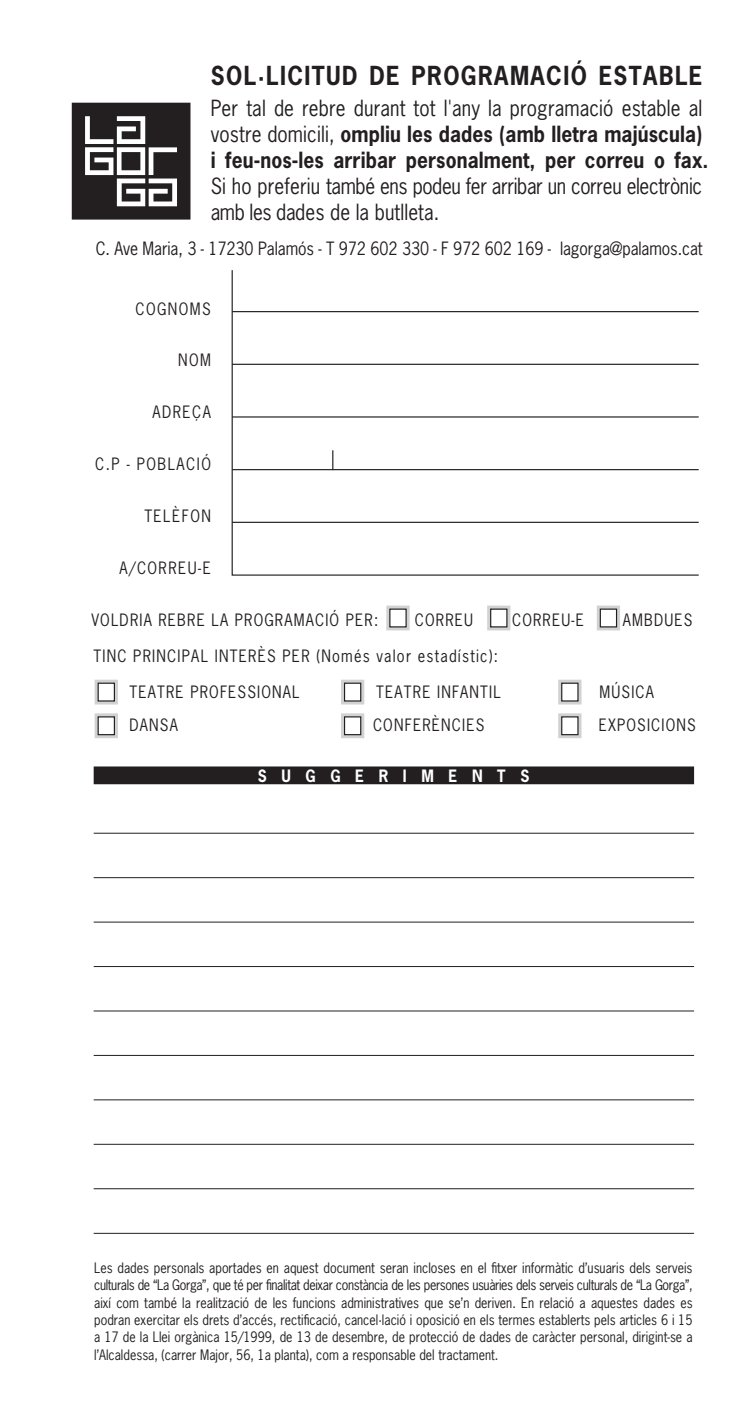
<style>
.page{position:relative;width:745px;height:1418px;background:#fff}
.page>*{position:absolute;margin:0;border:0;box-sizing:border-box;transform-origin:0 0}
.t1{font:700 24.75px "News Gothic";letter-spacing:.065em;color:#231f20;scale:.91 1}
.t2{font:700 21px/26px "News Gothic Std";letter-spacing:.005em;color:#231f20;scale:.91 1}
.t3{font:21px/26px "News Gothic";letter-spacing:-.02em;color:#231f20;scale:.91 1}
.t4{font:21px "News Gothic";letter-spacing:.005em;color:#231f20;scale:.91 1}
.t5{font:17.25px "News Gothic";letter-spacing:-.005em;color:#231f20;scale:.91 1}
.t6{font:16px "News Gothic";letter-spacing:.08em;color:#231f20;scale:.91 1}
.t7{font:16px "News Gothic";letter-spacing:.1em;color:#231f20;scale:.91 1}
.t8{font:700 16px "News Gothic";letter-spacing:1em;color:#fff;scale:.91 1}
.t9{font:13.5px/17.2px "News Gothic";color:#231f20;text-align:justify;scale:.91 1}
.s1{font-family:"News Gothic";font-weight:400}
</style>
<div class="page">
<div style="left:596px;top:605px;width:23px;height:25px;border:7px solid #d1d2d4"></div>
<div style="left:600px;top:609px;width:16px;height:18px;background:#fff"></div>
<div style="left:599px;top:608px;width:17px;height:19px;border:1px solid #231f20"></div>
<div style="left:487px;top:605px;width:23px;height:25px;border:7px solid #d1d2d4"></div>
<div style="left:490px;top:609px;width:16px;height:18px;background:#fff"></div>
<div style="left:490px;top:608px;width:17px;height:19px;border:1px solid #231f20"></div>
<div style="left:95px;top:713px;width:23px;height:25px;border:7px solid #d1d2d4"></div>
<div style="left:98px;top:717px;width:16px;height:17px;background:#fff"></div>
<div style="left:97px;top:716px;width:18px;height:19px;border:1px solid #231f20"></div>
<div style="left:341px;top:713px;width:23px;height:25px;border:7px solid #d1d2d4"></div>
<div style="left:344px;top:717px;width:16px;height:17px;background:#fff"></div>
<div style="left:344px;top:716px;width:17px;height:19px;border:1px solid #231f20"></div>
<div style="left:558px;top:713px;width:23px;height:25px;border:7px solid #d1d2d4"></div>
<div style="left:561px;top:717px;width:16px;height:17px;background:#fff"></div>
<div style="left:560px;top:716px;width:18px;height:19px;border:1px solid #231f20"></div>
<div style="left:558px;top:679px;width:23px;height:25px;border:7px solid #d1d2d4"></div>
<div style="left:561px;top:683px;width:16px;height:18px;background:#fff"></div>
<div style="left:560px;top:682px;width:18px;height:19px;border:1px solid #231f20"></div>
<div style="left:341px;top:679px;width:23px;height:25px;border:7px solid #d1d2d4"></div>
<div style="left:344px;top:683px;width:16px;height:18px;background:#fff"></div>
<div style="left:344px;top:682px;width:17px;height:19px;border:1px solid #231f20"></div>
<div style="left:95px;top:679px;width:23px;height:25px;border:7px solid #d1d2d4"></div>
<div style="left:98px;top:683px;width:16px;height:18px;background:#fff"></div>
<div style="left:97px;top:682px;width:18px;height:19px;border:1px solid #231f20"></div>
<div style="left:386px;top:605px;width:23px;height:25px;border:7px solid #d1d2d4"></div>
<div style="left:389px;top:609px;width:17px;height:18px;background:#fff"></div>
<div style="left:389px;top:608px;width:17px;height:19px;border:1px solid #231f20"></div>
<svg style="left:231px;top:270px;width:468px;height:306px"></svg>
<svg style="left:231px;top:449px;width:468px;height:22px"></svg>
<div style="left:94px;top:766px;width:599px;height:18px;background:#231f20"></div>
<svg style="left:93px;top:832px;width:601px;height:1px"></svg>
<svg style="left:93px;top:877px;width:601px;height:1px"></svg>
<svg style="left:93px;top:921px;width:601px;height:1px"></svg>
<svg style="left:93px;top:966px;width:601px;height:1px"></svg>
<svg style="left:93px;top:1010px;width:601px;height:1px"></svg>
<svg style="left:93px;top:1054px;width:601px;height:2px"></svg>
<svg style="left:93px;top:1099px;width:601px;height:1px"></svg>
<svg style="left:93px;top:1143px;width:601px;height:1px"></svg>
<svg style="left:93px;top:1188px;width:601px;height:1px"></svg>
<svg style="left:93px;top:1232px;width:601px;height:1px"></svg>
<svg style="left:72px;top:103px;width:118px;height:116px"></svg>
<h1 class="t1" style="left:211px;top:60px;width:541px">SOL·LICITUD DE PROGRAMACIÓ ESTABLE</h1>
<h2 class="t4" style="left:211px;top:95px;width:541px">Per tal de rebre durant tot l'any la programació estable al</h2>
<h2 class="t2" style="left:211px;top:121px;width:548px"><span class="s1">vostre domicili,</span> ompliu les dades (amb lletra majúscula) i feu-nos-les arribar personalment, per correu o fax.</h2>
<h2 class="t3" style="left:211px;top:173px;width:541px">Si ho preferiu també ens podeu fer arribar un correu electrònic amb les dades de la butlleta.</h2>
<p class="t5" style="left:96px;top:237px;width:668px">C. Ave Maria, 3 - 17230 Palamós - T 972 602 330 - F 972 602 169 - lagorga@palamos.cat</p>
<p class="t7" style="left:135px;top:298px;width:84px">COGNOMS</p>
<p class="t6" style="left:178px;top:350px;width:38px">NOM</p>
<p class="t6" style="left:152px;top:402px;width:66px">ADREÇA</p>
<p class="t7" style="left:95px;top:454px;width:129px">C.P - POBLACIÓ</p>
<p class="t7" style="left:144px;top:505px;width:75px">TELÈFON</p>
<p class="t6" style="left:119px;top:557px;width:102px">A/CORREU-E</p>
<p class="t6" style="left:91px;top:609px;width:316px">VOLDRIA REBRE LA PROGRAMACIÓ PER:</p>
<p class="t6" style="left:414px;top:609px;width:66px">CORREU</p>
<p class="t6" style="left:511px;top:609px;width:80px">CORREU-E</p>
<p class="t6" style="left:622px;top:609px;width:78px">AMBDUES</p>
<p class="t6" style="left:93px;top:645px;width:446px">TINC PRINCIPAL INTERÈS PER (Només valor estadístic):</p>
<p class="t6" style="left:129px;top:682px;width:188px">TEATRE PROFESSIONAL</p>
<p class="t6" style="left:376px;top:682px;width:138px">TEATRE INFANTIL</p>
<p class="t6" style="left:599px;top:682px;width:61px">MÚSICA</p>
<p class="t6" style="left:129px;top:714px;width:55px">DANSA</p>
<p class="t6" style="left:373px;top:714px;width:124px">CONFERÈNCIES</p>
<p class="t6" style="left:598px;top:714px;width:108px">EXPOSICIONS</p>
<p class="t8" style="left:258px;top:765px;width:300px">SUGGERIMENTS</p>
<p class="t9" style="left:94px;top:1259px;width:658px">Les dades personals aportades en aquest document seran incloses en el fitxer informàtic d’usuaris dels serveis culturals de “La Gorga”, que té per finalitat deixar constància de les persones usuàries dels serveis culturals de “La Gorga”, així com també la realització de les funcions administratives que se’n deriven. En relació a aquestes dades es podran exercitar els drets d’accés, rectificació, cancel·lació i oposició en els termes establerts pels articles 6 i 15 a 17 de la Llei orgànica 15/1999, de 13 de desembre, de protecció de dades de caràcter personal, dirigint-se a l’Alcaldessa, (carrer Major, 56, 1a planta), com a responsable del tractament.</p>
</div>
